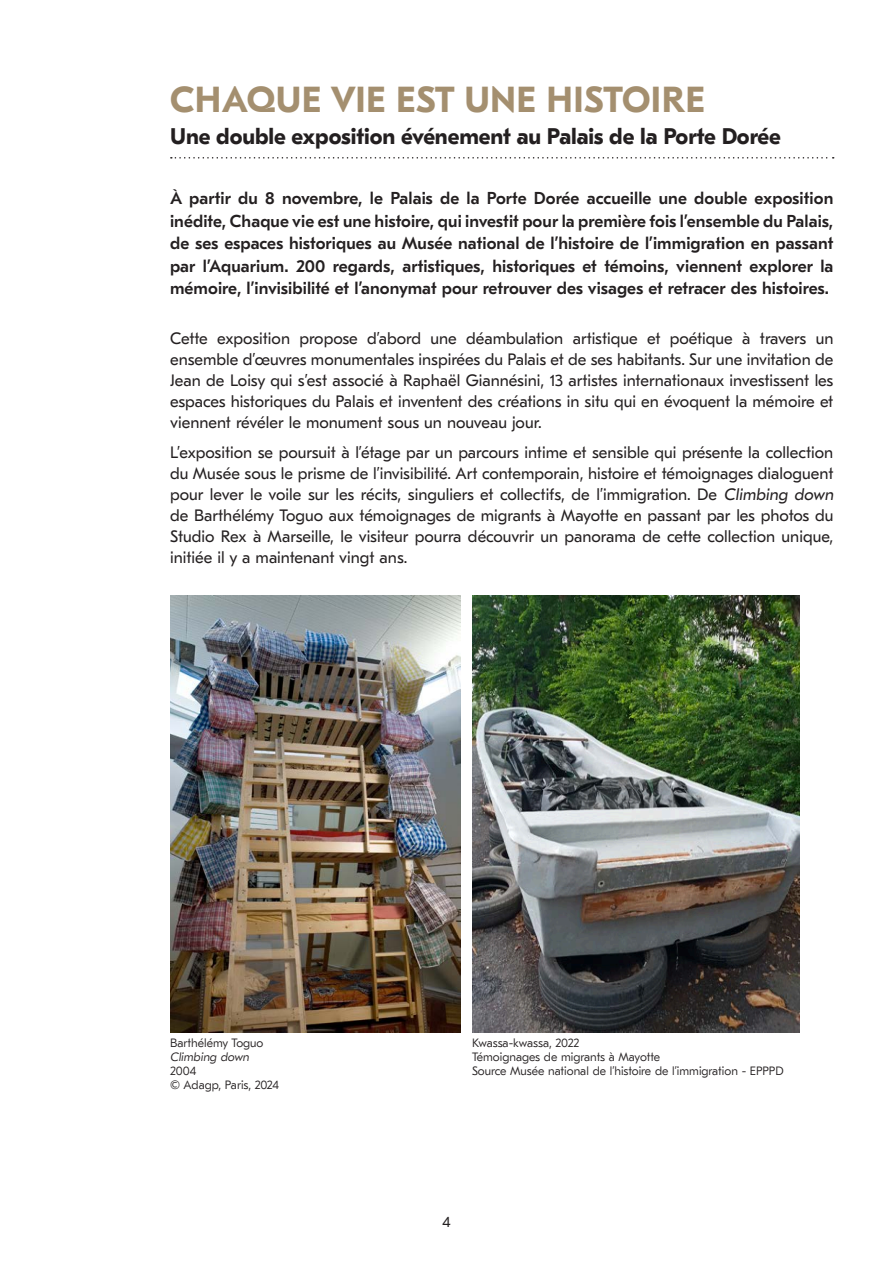
<style>
.page{position:relative;width:893px;height:1263px;background:#fff}
.page>*{position:absolute;margin:0;border:0;box-sizing:border-box;transform-origin:0 0}
.t1{font:700 36px "GT Eesti Pro Text";letter-spacing:.01em;color:#a48f6f}
.t2{font:700 22.5px "GT Eesti Pro Text";letter-spacing:-.005em;color:#231f20}
.t3{font:500 17.25px/22.5px "GT Eesti Pro Text";color:#231f20;text-align:justify}
.t4{font:16.5px/21px "GT Eesti Pro Text";color:#231f20;text-align:justify}
.t5{font:15px "GT Eesti Pro Text";color:#231f20}
.t6{font:300 12px/14.2px "GT Eesti Pro Text";color:#231f20}
</style>
<div class="page">
<svg style="left:171px;top:157px;width:663px;height:2px"></svg>
<img style="left:170px;top:595px;width:290px;height:437px">
<img style="left:472px;top:595px;width:328px;height:437px">
<h1 class="t1" style="left:170px;top:80px;width:537px">CHAQUE VIE EST UNE HISTOIRE</h1>
<h2 class="t2" style="left:170px;top:123px;width:612px">Une double exposition événement au Palais de la Porte Dorée</h2>
<p class="t3" style="left:170px;top:187px;width:665px">À partir du 8 novembre, le Palais de la Porte Dorée accueille une double exposition inédite, Chaque vie est une histoire, qui investit pour la première fois l’ensemble du Palais, de ses espaces historiques au Musée national de l’histoire de l’immigration en passant par l’Aquarium. 200 regards, artistiques, historiques et témoins, viennent explorer la mémoire, l’invisibilité et l’anonymat pour retrouver des visages et retracer des histoires.</p>
<p class="t4" style="left:170px;top:328px;width:665px">Cette exposition propose d’abord une déambulation artistique et poétique à travers un ensemble d’œuvres monumentales inspirées du Palais et de ses habitants. Sur une invitation de Jean de Loisy qui s’est associé à Raphaël Giannésini, 13 artistes internationaux investissent les espaces historiques du Palais et inventent des créations in situ qui en évoquent la mémoire et viennent révéler le monument sous un nouveau jour.</p>
<p class="t4" style="left:170px;top:442px;width:667px;text-align:left">L’exposition se poursuit à l’étage par un parcours intime et sensible qui présente la collection du Musée sous le prisme de l’invisibilité. Art contemporain, histoire et témoignages dialoguent pour lever le voile sur les récits, singuliers et collectifs, de l’immigration. De Climbing down de Barthélémy Toguo aux témoignages de migrants à Mayotte en passant par les photos du Studio Rex à Marseille, le visiteur pourra découvrir un panorama de cette collection unique, initiée il y a maintenant vingt ans.</p>
<p class="t6" style="left:170px;top:1035px;width:111px">Barthélémy Toguo<br>Climbing down<br>2004<br>© Adagp, Paris, 2024</p>
<p class="t6" style="left:472px;top:1035px;width:313px">Kwassa-kwassa, 2022<br>Témoignages de migrants à Mayotte<br>Source Musée national de l’histoire de l’immigration - EPPPD</p>
<p class="t5" style="left:442px;top:1214px;width:10px">4</p>
</div>
